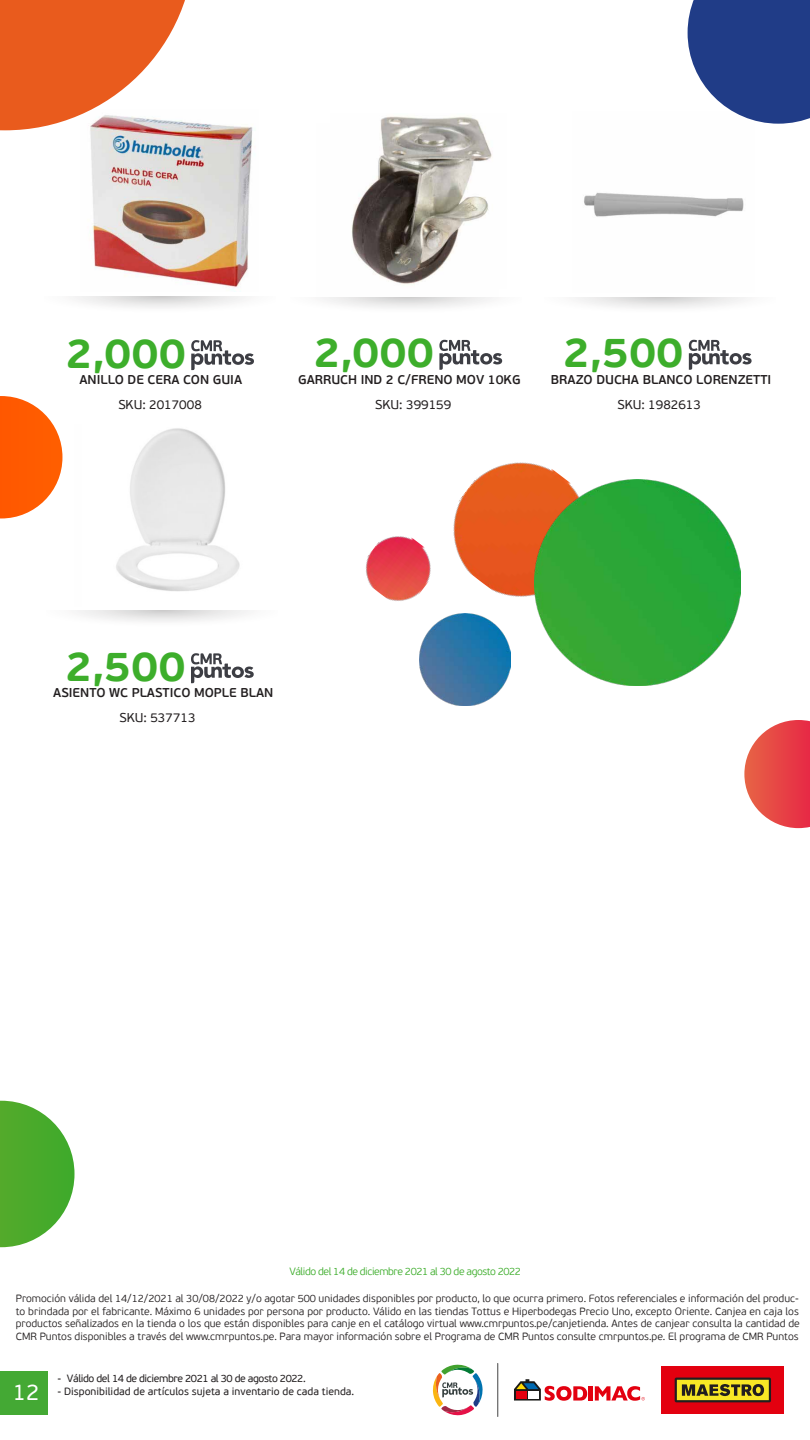
<style>
.page{position:relative;width:810px;height:1440px;background:#fff}
.page>*{position:absolute;margin:0;border:0;box-sizing:border-box;transform-origin:0 0}
.t1{font:700 41.78px "PF Beau Sans Pro";color:#3dae2b}
.t2{font:600 12.75px "PF Beau Sans Pro";color:#231f20}
.t3{font:12.75px "PF Beau Sans Pro";color:#231f20}
.t4{font:300 10.5px/12.6px "PF Beau Sans Pro";color:#231f20;text-align:justify}
.t5{font:10.5px "PF Beau Sans Pro";color:#231f20}
.t6{font:10.5px "PF Beau Sans Pro";letter-spacing:-.04em;color:#231f20}
.t7{font:300 10.5px "PF Beau Sans Pro";letter-spacing:-.04em;color:#3dad2b}
.s1{font-size:22.5px;color:#fff}
</style>
<div class="page">
<div style="left:0;top:1371px;width:48px;height:43px;background:#44a934"></div>
<img style="left:453px;top:462px;width:114px;height:152px">
<img style="left:365px;top:536px;width:66px;height:65px">
<img style="left:419px;top:614px;width:91px;height:91px">
<img style="left:535px;top:480px;width:205px;height:205px">
<svg style="left:432px;top:1364px;width:51px;height:52px"></svg>
<hr style="left:497px;top:1363px;width:1px;height:54px;background:#444">
<hr style="left:589px;top:1386px;width:4px;height:15px;background:#e3000f">
<svg style="left:595px;top:1386px;width:50px;height:15px"></svg>
<svg style="left:514px;top:1379px;width:73px;height:22px"></svg>
<div style="left:661px;top:1366px;width:123px;height:48px;background:#e3000f"></div>
<svg style="left:675px;top:1378px;width:96px;height:24px;background:#998e22"></svg>
<svg style="left:191px;top:653px;width:63px;height:30px"></svg>
<img style="left:116px;top:428px;width:124px;height:163px">
<svg style="left:77px;top:611px;width:171px;height:11px"></svg>
<svg style="left:689px;top:340px;width:63px;height:30px"></svg>
<img style="left:584px;top:192px;width:160px;height:25px">
<svg style="left:575px;top:297px;width:171px;height:11px"></svg>
<svg style="left:191px;top:340px;width:63px;height:30px"></svg>
<img style="left:90px;top:123px;width:163px;height:167px">
<svg style="left:75px;top:297px;width:171px;height:11px"></svg>
<svg style="left:439px;top:340px;width:63px;height:30px"></svg>
<img style="left:351px;top:116px;width:141px;height:168px">
<svg style="left:321px;top:297px;width:172px;height:11px"></svg>
<svg style="left:688px;top:0;width:122px;height:124px;background:#3b5495"></svg>
<svg style="left:0;top:396px;width:62px;height:122px"></svg>
<svg style="left:744px;top:720px;width:66px;height:108px"></svg>
<svg style="left:0;top:1101px;width:75px;height:146px"></svg>
<svg style="left:0;top:0;width:194px;height:130px"></svg>
<h1 class="t1" style="left:65px;top:327px;width:122px">2,000</h1>
<p class="t2" style="left:79px;top:372px;width:164px">ANILLO DE CERA CON GUIA</p>
<p class="t3" style="left:118px;top:397px;width:85px">SKU: 2017008</p>
<h1 class="t1" style="left:313px;top:327px;width:122px">2,000</h1>
<p class="t2" style="left:298px;top:372px;width:224px">GARRUCH IND 2 C/FRENO MOV 10KG</p>
<p class="t3" style="left:375px;top:397px;width:77px">SKU: 399159</p>
<h1 class="t1" style="left:563px;top:327px;width:122px">2,500</h1>
<p class="t2" style="left:551px;top:372px;width:222px">BRAZO DUCHA BLANCO LORENZETTI</p>
<p class="t3" style="left:617px;top:397px;width:85px">SKU: 1982613</p>
<h1 class="t1" style="left:65px;top:640px;width:122px">2,500</h1>
<p class="t2" style="left:53px;top:685px;width:222px">ASIENTO WC PLASTICO MOPLE BLAN</p>
<p class="t3" style="left:120px;top:710px;width:77px">SKU: 537713</p>
<p class="t7" style="left:289px;top:1266px;width:233px">Válido del 14 de diciembre 2021 al 30 de agosto 2022</p>
<p class="t4" style="left:16px;top:1292px;width:785px">Promoción válida del 14/12/2021 al 30/08/2022 y/o agotar 500 unidades disponibles por producto, lo que ocurra primero. Fotos referenciales e información del produc&shy;to brindada por el fabricante. Máximo 6 unidades por persona por producto. Válido en las tiendas Tottus e Hiperbodegas Precio Uno, excepto Oriente. Canjea en caja los productos señalizados en la tienda o los que están disponibles para canje en el catálogo virtual www.cmrpuntos.pe/canjetienda. Antes de canjear consulta la cantidad de CMR Puntos disponibles a través del www.cmrpuntos.pe. Para mayor información sobre el Programa de CMR Puntos consulte cmrpuntos.pe. El programa de CMR Puntos</p>
<p class="t6" style="left:58px;top:1372px;width:250px">- Válido del 14 de diciembre 2021 al 30 de agosto 2022.</p>
<p class="t5" style="left:13px;top:1385px;width:343px"><span class="s1">12</span> - Disponibilidad de artículos sujeta a inventario de cada tienda.</p>
</div>
